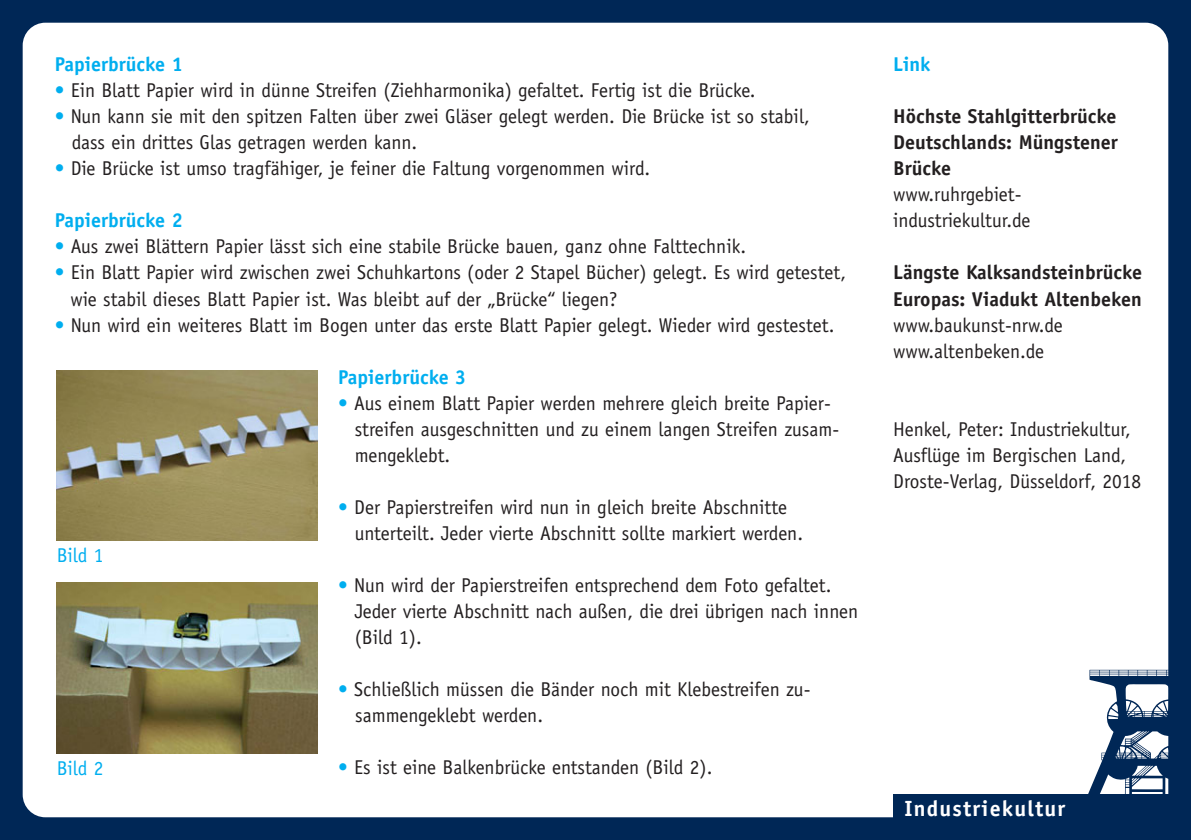
<style>
.page{position:relative;width:1191px;height:840px;background:#fff}
.page>*{position:absolute;margin:0;border:0;box-sizing:border-box;transform-origin:0 0}
.t1{font:700 22px "Officina Sans";letter-spacing:.055em;color:#fff}
.t2{font:20px/26px "Officina Sans";color:#231f20}
.t3{font:700 20px/26px "Officina Sans";color:#231f20;text-align:justify}
.t4{font:700 20px "Officina Sans";color:#00aeef}
.t5{font:20px "Officina Sans";color:#00aeef}
.s1{color:#00aeef}
</style>
<div class="page">
<div style="left:0;top:0;width:1191px;height:839px;background:#002756"></div>
<div style="left:23px;top:23px;width:1145px;height:793px;background:#fff;border-radius:23px"></div>
<svg style="left:1088px;top:669px;width:80px;height:125px"></svg>
<div style="left:893px;top:794px;width:298px;height:45px;background:#002756"></div>
<img style="left:57px;top:370px;width:260px;height:170px">
<img style="left:57px;top:582px;width:260px;height:170px">
<p class="t4" style="left:55px;top:52px;width:130px">Papierbrücke 1</p>
<p class="t2" style="left:55px;top:77px;width:702px"><span class="s1">•</span> Ein Blatt Papier wird in dünne Streifen (Ziehharmonika) gefaltet. Fertig ist die Brücke.</p>
<p class="t2" style="left:72px;top:103px;width:739px;text-indent:-17px"><span class="s1">•</span> Nun kann sie mit den spitzen Falten über zwei Gläser gelegt werden. Die Brücke ist so stabil, dass ein drittes Glas getragen werden kann.</p>
<p class="t2" style="left:55px;top:155px;width:597px"><span class="s1">•</span> Die Brücke ist umso tragfähiger, je feiner die Faltung vorgenommen wird.</p>
<p class="t4" style="left:55px;top:208px;width:130px">Papierbrücke 2</p>
<p class="t2" style="left:55px;top:233px;width:693px"><span class="s1">•</span> Aus zwei Blättern Papier lässt sich eine stabile Brücke bauen, ganz ohne Falttechnik.</p>
<p class="t2" style="left:71px;top:259px;width:777px;text-indent:-16px"><span class="s1">•</span> Ein Blatt Papier wird zwischen zwei Schuhkartons (oder 2 Stapel Bücher) gelegt. Es wird getestet, wie stabil dieses Blatt Papier ist. Was bleibt auf der „Brücke“ liegen?</p>
<p class="t2" style="left:55px;top:311px;width:781px"><span class="s1">•</span> Nun wird ein weiteres Blatt im Bogen unter das erste Blatt Papier gelegt. Wieder wird gestestet.</p>
<p class="t4" style="left:338px;top:364px;width:130px">Papierbrücke 3</p>
<p class="t2" style="left:355px;top:389px;width:486px;text-indent:-16px"><span class="s1">•</span> Aus einem Blatt Papier werden mehrere gleich breite Papier&shy;streifen ausgeschnitten und zu einem langen Streifen zusam&shy;mengeklebt.</p>
<p class="t2" style="left:355px;top:493px;width:450px;text-indent:-16px"><span class="s1">•</span> Der Papierstreifen wird nun in gleich breite Abschnitte unterteilt. Jeder vierte Abschnitt sollte markiert werden.</p>
<p class="t2" style="left:355px;top:571px;width:505px;text-indent:-16px"><span class="s1">•</span> Nun wird der Papierstreifen entsprechend dem Foto gefaltet.<br>Jeder vierte Abschnitt nach außen, die drei übrigen nach innen (Bild 1).</p>
<p class="t2" style="left:355px;top:675px;width:457px;text-indent:-17px"><span class="s1">•</span> Schließlich müssen die Bänder noch mit Klebestreifen zu&shy;sammengeklebt werden.</p>
<p class="t2" style="left:338px;top:753px;width:376px"><span class="s1">•</span> Es ist eine Balkenbrücke entstanden (Bild 2).</p>
<p class="t5" style="left:57px;top:543px;width:48px">Bild 1</p>
<p class="t5" style="left:57px;top:756px;width:48px">Bild 2</p>
<p class="t4" style="left:893px;top:52px;width:39px">Link</p>
<p class="t3" style="left:893px;top:103px;width:226px">Höchste Stahlgitterbrücke Deutschlands: Müngstener Brücke</p>
<p class="t2" style="left:893px;top:181px;width:139px">www.ruhrgebiet&shy;industriekultur.de</p>
<p class="t3" style="left:893px;top:259px;width:250px">Längste Kalksandsteinbrücke<br>Europas: Viadukt Altenbeken</p>
<p class="t2" style="left:893px;top:311px;width:171px">www.baukunst-nrw.de www.altenbeken.de</p>
<p class="t2" style="left:893px;top:415px;width:250px">Henkel, Peter: Industriekultur,<br>Ausflüge im Bergischen Land,<br>Droste-Verlag, Düsseldorf, 2018</p>
<p class="t1" style="left:904px;top:794px;width:162px">Industriekultur</p>
</div>
